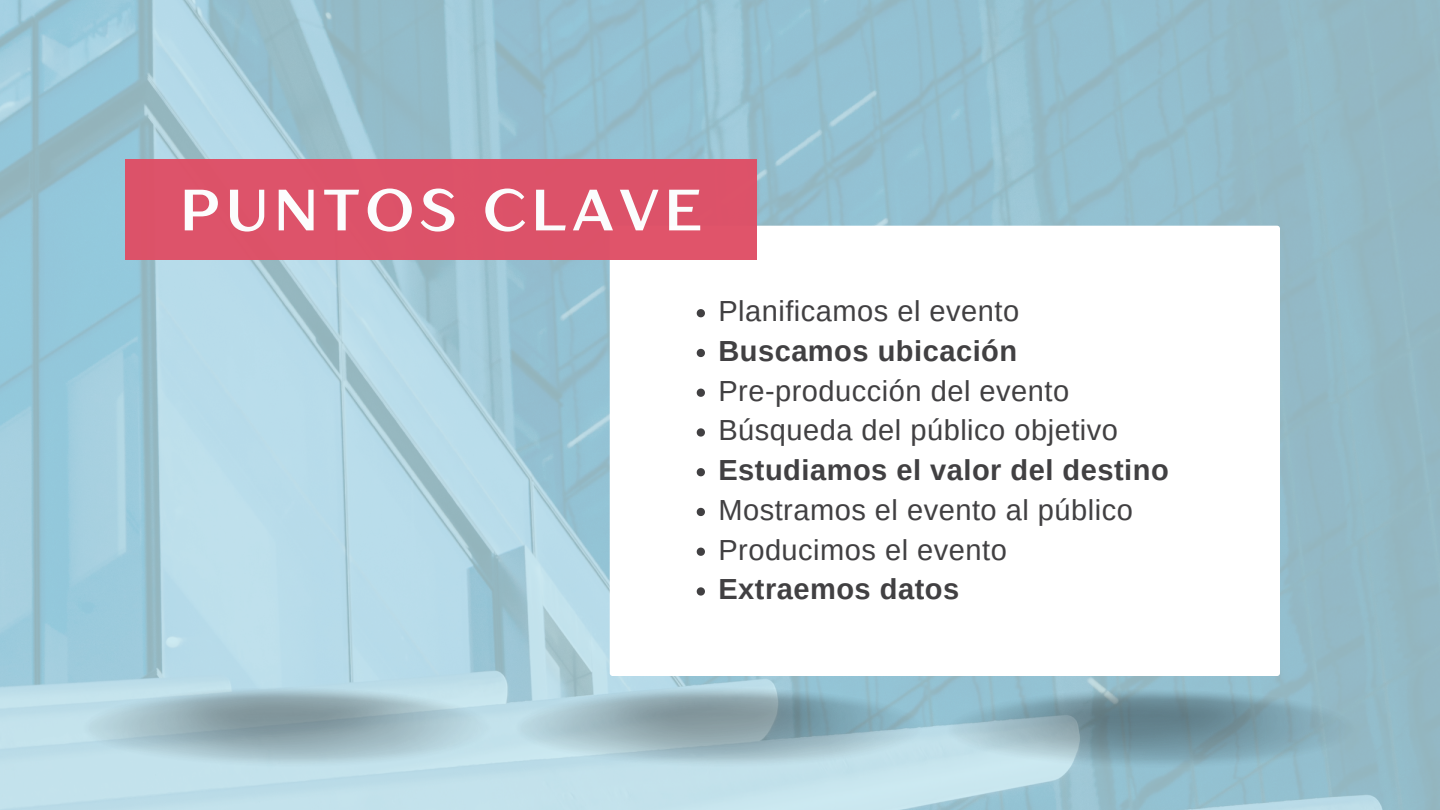
<style>
.page{position:relative;width:1440px;height:810px;background:#fff}
.page>*{position:absolute;margin:0;border:0;box-sizing:border-box;transform-origin:0 0}
.t1{font:700 58.1px "TT Drugs";letter-spacing:.1em;color:#fff}
.t2{font:29px "Arimo";letter-spacing:.015em;color:#414042}
.t3{font:700 29px "Arimo";letter-spacing:.015em;color:#414042}
</style>
<div class="page">
<img style="left:0;top:0;width:1440px;height:810px">
<img style="left:81px;top:687px;width:414px;height:82px">
<img style="left:513px;top:687px;width:414px;height:82px">
<img style="left:945px;top:688px;width:414px;height:82px">
<svg style="left:610px;top:226px;width:670px;height:450px"></svg>
<div style="left:126px;top:159px;width:631px;height:101px;background:#df4f66"></div>
<svg style="left:697px;top:309px;width:8px;height:8px"></svg>
<svg style="left:697px;top:349px;width:8px;height:8px"></svg>
<svg style="left:697px;top:389px;width:8px;height:8px"></svg>
<svg style="left:697px;top:428px;width:8px;height:9px"></svg>
<svg style="left:697px;top:468px;width:8px;height:8px"></svg>
<svg style="left:697px;top:508px;width:8px;height:8px"></svg>
<svg style="left:697px;top:548px;width:8px;height:8px"></svg>
<svg style="left:697px;top:587px;width:8px;height:9px"></svg>
<h1 class="t1" style="left:180px;top:174px;width:523px">PUNTOS CLAVE</h1>
<p class="t2" style="left:718px;top:295px;width:302px">Planificamos el evento</p>
<p class="t3" style="left:718px;top:335px;width:300px">Buscamos ubicación</p>
<p class="t2" style="left:718px;top:374px;width:352px">Pre-producción del evento</p>
<p class="t2" style="left:718px;top:414px;width:401px">Búsqueda del público objetivo</p>
<p class="t3" style="left:718px;top:454px;width:452px">Estudiamos el valor del destino</p>
<p class="t2" style="left:718px;top:494px;width:416px">Mostramos el evento al público</p>
<p class="t2" style="left:718px;top:533px;width:290px">Producimos el evento</p>
<p class="t3" style="left:718px;top:573px;width:242px">Extraemos datos</p>
</div>
